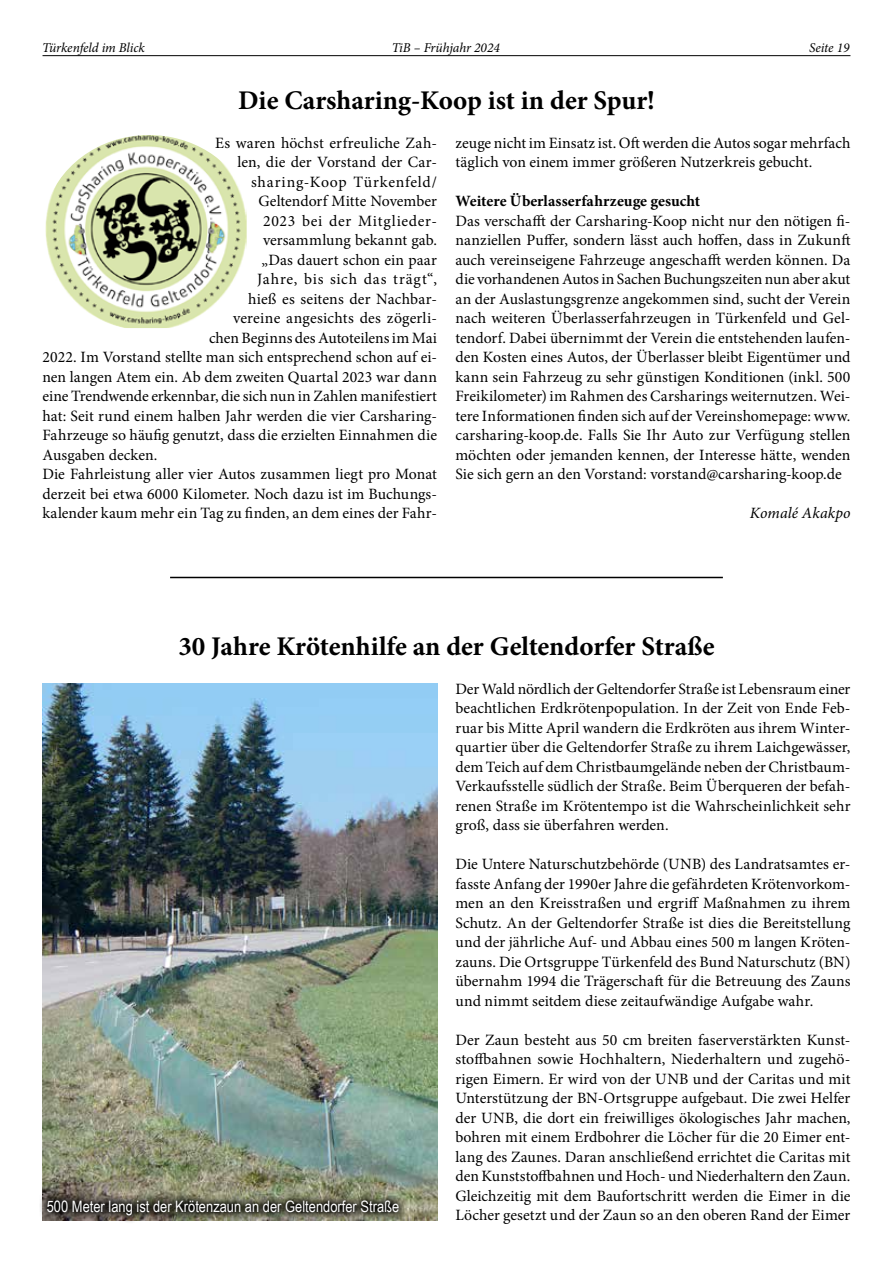
<style>
.page{position:relative;width:893px;height:1263px;background:#fff}
.page>*{position:absolute;margin:0;border:0;box-sizing:border-box;transform-origin:0 0}
.t1{font:700 27px "Minion Pro";letter-spacing:-.005em;color:#000}
.t2{font:15.75px/19.5px "Minion Pro";letter-spacing:.005em;color:#000;text-align:justify}
.t3{font:15.75px "Arial Narrow";color:#fff}
.t4{font:700 15.75px "Minion Pro";color:#000}
.t5{font:15.75px "Minion Pro";letter-spacing:.045em;color:#000}
.t6{font:15.75px "Minion Pro";letter-spacing:.05em;color:#000}
.t7{font:15.75px "Minion Pro";letter-spacing:.04em;color:#000}
.t8{font:italic 15.75px "Minion Pro";letter-spacing:.005em;color:#000}
.t9{font:italic 13.5px "Minion Pro";letter-spacing:-.01em;color:#000}
</style>
<div class="page">
<hr style="left:43px;top:55px;width:807px;height:1px;background:#000">
<img style="left:45px;top:135px;width:202px;height:193px">
<img style="left:43px;top:683px;width:394px;height:537px">
<svg style="left:40px;top:1191px;width:368px;height:31px;background:#5e5d4f"></svg>
<hr style="left:170px;top:577px;width:553px;height:1px;background:#000">
<p class="t9" style="left:42px;top:39px;width:104px">Türkenfeld im Blick</p>
<p class="t9" style="left:392px;top:39px;width:110px">TiB – Frühjahr 2024</p>
<p class="t9" style="left:809px;top:39px;width:42px">Seite 19</p>
<h1 class="t1" style="left:238px;top:81px;width:418px">Die Carsharing-Koop ist in der Spur!</h1>
<p class="t2" style="left:215px;top:133px;width:223px">Es waren höchst erfreuliche Zah-</p>
<p class="t2" style="left:238px;top:152px;width:201px">len, die der Vorstand der Car-</p>
<p class="t5" style="left:251px;top:171px;width:187px">sharing-Koop Türkenfeld/</p>
<p class="t2" style="left:258px;top:191px;width:180px">Geltendorf Mitte November</p>
<p class="t7" style="left:263px;top:210px;width:176px">2023 bei der Mitglieder-</p>
<p class="t2" style="left:263px;top:230px;width:175px">versammlung bekannt gab.</p>
<p class="t2" style="left:262px;top:250px;width:177px">„Das dauert schon ein paar</p>
<p class="t6" style="left:257px;top:269px;width:182px">Jahre, bis sich das trägt“,</p>
<p class="t2" style="left:248px;top:289px;width:190px">hieß es seitens der Nachbar-</p>
<p class="t2" style="left:233px;top:308px;width:205px">vereine angesichts des zögerli-</p>
<p class="t2" style="left:209px;top:328px;width:230px">chen Beginns des Autoteilens im Mai</p>
<p class="t2" style="left:43px;top:347px;width:396px">2022. Im Vorstand stellte man sich entsprechend schon auf ei-</p>
<p class="t2" style="left:43px;top:367px;width:396px">nen langen Atem ein. Ab dem zweiten Quartal 2023 war dann</p>
<p class="t2" style="left:43px;top:386px;width:396px">eine Trendwende erkennbar, die sich nun in Zahlen manifestiert</p>
<p class="t2" style="left:43px;top:406px;width:396px">hat: Seit rund einem halben Jahr werden die vier Carsharing-</p>
<p class="t2" style="left:43px;top:425px;width:396px">Fahrzeuge so häufig genutzt, dass die erzielten Einnahmen die</p>
<p class="t2" style="left:43px;top:445px;width:116px">Ausgaben decken.</p>
<p class="t2" style="left:43px;top:464px;width:396px">Die Fahrleistung aller vier Autos zusammen liegt pro Monat</p>
<p class="t2" style="left:43px;top:484px;width:396px">derzeit bei etwa 6000 Kilometer. Noch dazu ist im Buchungs-</p>
<p class="t2" style="left:43px;top:503px;width:396px">kalender kaum mehr ein Tag zu finden, an dem eines der Fahr-</p>
<p class="t2" style="left:455px;top:133px;width:396px">zeuge nicht im Einsatz ist. Oft werden die Autos sogar mehrfach täglich von einem immer größeren Nutzerkreis gebucht.</p>
<p class="t4" style="left:455px;top:190px;width:246px">Weitere Überlasserfahrzeuge gesucht</p>
<p class="t2" style="left:455px;top:211px;width:396px">Das verschafft der Carsharing-Koop nicht nur den nötigen fi&shy;nanziellen Puffer, sondern lässt auch hoffen, dass in Zukunft auch vereinseigene Fahrzeuge angeschafft werden können. Da die vorhandenen Autos in Sachen Buchungszeiten nun aber akut an der Auslastungsgrenze angekommen sind, sucht der Verein nach weiteren Überlasserfahrzeugen in Türkenfeld und Gel&shy;tendorf. Dabei übernimmt der Verein die entstehenden laufen&shy;den Kosten eines Autos, der Überlasser bleibt Eigentümer und kann sein Fahrzeug zu sehr günstigen Konditionen (inkl. 500<br>Freikilometer) im Rahmen des Carsharings weiternutzen. Wei&shy;tere Informationen finden sich auf der Vereinshomepage: www. carsharing-koop.de. Falls Sie Ihr Auto zur Verfügung stellen möchten oder jemanden kennen, der Interesse hätte, wenden Sie sich gern an den Vorstand: vorstand@carsharing-koop.de</p>
<p class="t8" style="left:750px;top:502px;width:102px">Komalé Akakpo</p>
<h1 class="t1" style="left:178px;top:627px;width:538px">30 Jahre Krötenhilfe an der Geltendorfer Straße</h1>
<p class="t3" style="left:47px;top:1195px;width:354px">500 Meter lang ist der Krötenzaun an der Geltendorfer Straße</p>
<p class="t2" style="left:455px;top:679px;width:396px">Der Wald nördlich der Geltendorfer Straße ist Lebensraum einer beachtlichen Erdkrötenpopulation. In der Zeit von Ende Feb&shy;ruar bis Mitte April wandern die Erdkröten aus ihrem Winter&shy;quartier über die Geltendorfer Straße zu ihrem Laichgewässer, dem Teich auf dem Christbaumgelände neben der Christbaum-Verkaufsstelle südlich der Straße. Beim Überqueren der befah&shy;renen Straße im Krötentempo ist die Wahrscheinlichkeit sehr groß, dass sie überfahren werden.</p>
<p class="t2" style="left:455px;top:854px;width:396px">Die Untere Naturschutzbehörde (UNB) des Landratsamtes er&shy;fasste Anfang der 1990er Jahre die gefährdeten Krötenvorkom&shy;men an den Kreisstraßen und ergriff Maßnahmen zu ihrem Schutz. An der Geltendorfer Straße ist dies die Bereitstellung und der jährliche Auf- und Abbau eines 500 m langen Kröten&shy;zauns. Die Ortsgruppe Türkenfeld des Bund Naturschutz (BN) übernahm 1994 die Trägerschaft für die Betreuung des Zauns und nimmt seitdem diese zeitaufwändige Aufgabe wahr.</p>
<p class="t2" style="left:455px;top:1030px;width:396px">Der Zaun besteht aus 50 cm breiten faserverstärkten Kunst&shy;stoffbahnen sowie Hochhaltern, Niederhaltern und zugehö&shy;rigen Eimern. Er wird von der UNB und der Caritas und mit Unterstützung der BN-Ortsgruppe aufgebaut. Die zwei Helfer der UNB, die dort ein freiwilliges ökologisches Jahr machen, bohren mit einem Erdbohrer die Löcher für die 20 Eimer ent&shy;lang des Zaunes. Daran anschließend errichtet die Caritas mit den Kunststoffbahnen und Hoch- und Niederhaltern den Zaun.<br>Gleichzeitig mit dem Baufortschritt werden die Eimer in die Löcher gesetzt und der Zaun so an den oberen Rand der Eimer</p>
</div>
